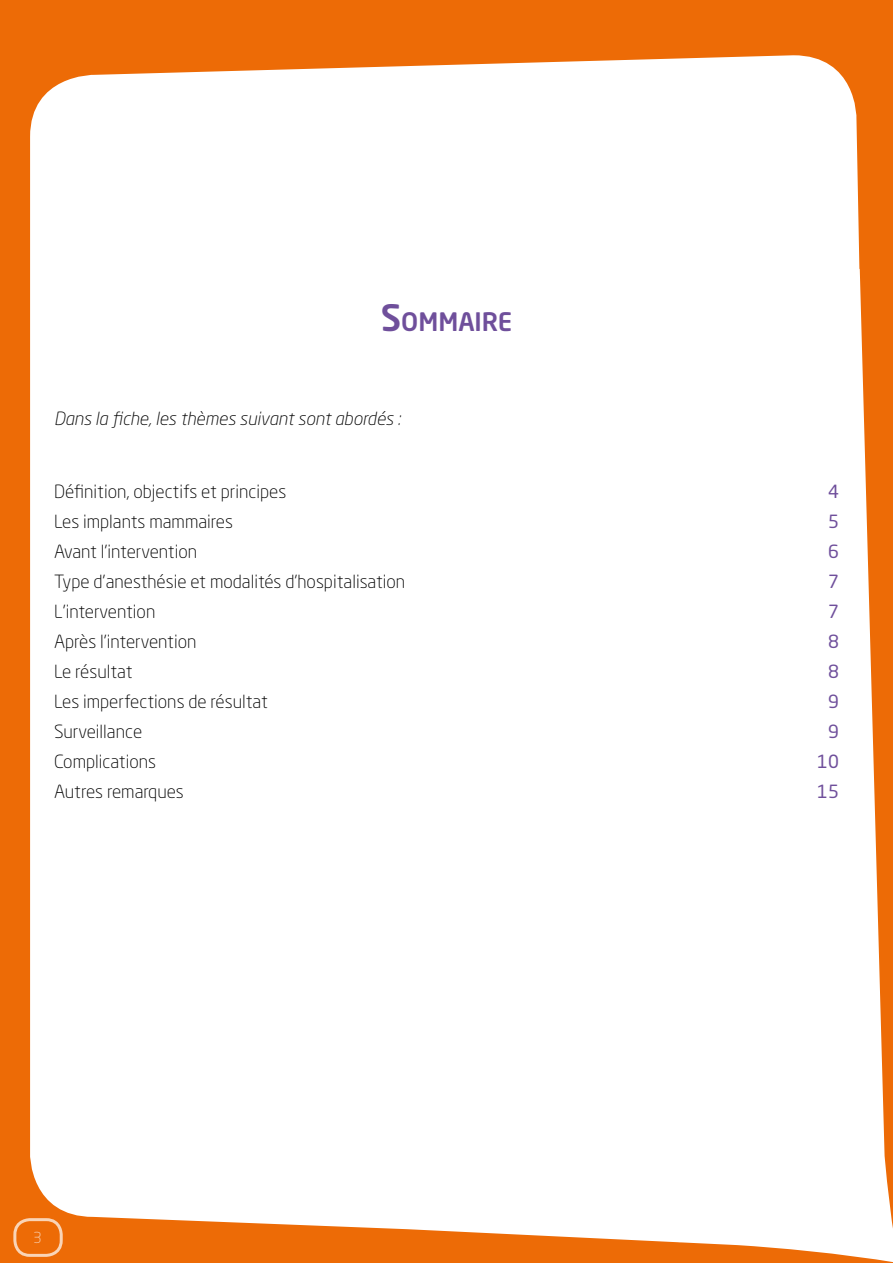
<style>
.page{position:relative;width:893px;height:1263px;background:#ed6b06}
.page>*{position:absolute;margin:0;border:0;box-sizing:border-box;transform-origin:0 0}
.t1{font:500 25.2px "Neo Sans Std";color:#6f4f9b}
.t2{font:300 18px "Neo Sans Std";color:#000}
.t3{font:italic 300 18px "Neo Sans Std";color:#000}
.t4{font:18px "Neo Sans Std";color:#6f4f9b}
.t5{font:300 15px "Neo Sans Std";color:#fff}
.s1{font-size:36px}
</style>
<div class="page">
<div style="left:30px;top:55px;width:863px;height:1207px;background:#fff"></div>
<div style="left:13px;top:1218px;width:50px;height:39px;border:3px solid #fff;border-radius:15px"></div>
<h1 class="t1" style="left:381px;top:306px;width:133px"><span class="s1">S</span>OMMAIRE</h1>
<p class="t3" style="left:54px;top:407px;width:348px">Dans la fiche, les thèmes suivant sont abordés :</p>
<p class="t2" style="left:54px;top:480px;width:234px">Définition, objectifs et principes</p>
<p class="t4" style="left:828px;top:480px;width:12px">4</p>
<p class="t2" style="left:54px;top:510px;width:181px">Les implants mammaires</p>
<p class="t4" style="left:828px;top:510px;width:12px">5</p>
<p class="t2" style="left:54px;top:540px;width:145px">Avant l'intervention</p>
<p class="t4" style="left:828px;top:540px;width:12px">6</p>
<p class="t2" style="left:54px;top:570px;width:353px">Type d'anesthésie et modalités d'hospitalisation</p>
<p class="t4" style="left:828px;top:570px;width:12px">7</p>
<p class="t2" style="left:54px;top:600px;width:103px">L’intervention</p>
<p class="t4" style="left:828px;top:600px;width:12px">7</p>
<p class="t2" style="left:54px;top:630px;width:144px">Après l'intervention</p>
<p class="t4" style="left:828px;top:630px;width:12px">8</p>
<p class="t2" style="left:54px;top:660px;width:80px">Le résultat</p>
<p class="t4" style="left:828px;top:660px;width:12px">8</p>
<p class="t2" style="left:54px;top:690px;width:215px">Les imperfections de résultat</p>
<p class="t4" style="left:828px;top:690px;width:12px">9</p>
<p class="t2" style="left:54px;top:720px;width:90px">Surveillance</p>
<p class="t4" style="left:828px;top:720px;width:12px">9</p>
<p class="t2" style="left:54px;top:750px;width:104px">Complications</p>
<p class="t4" style="left:817px;top:750px;width:23px">10</p>
<p class="t2" style="left:54px;top:780px;width:131px">Autres remarques</p>
<p class="t4" style="left:817px;top:780px;width:23px">15</p>
<p class="t5" style="left:33px;top:1229px;width:10px">3</p>
</div>
